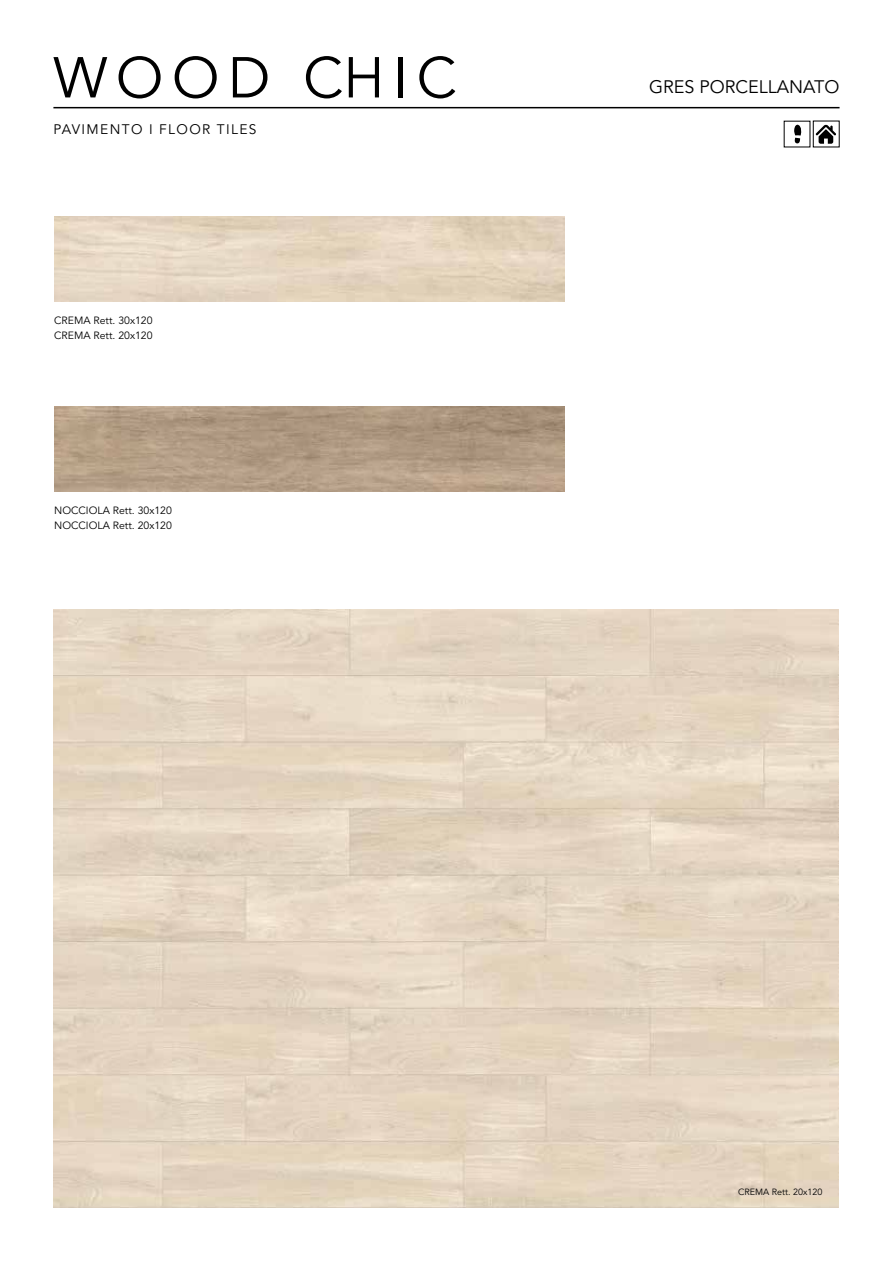
<style>
.page{position:relative;width:893px;height:1263px;background:#fff}
.page>*{position:absolute;margin:0;border:0;box-sizing:border-box;transform-origin:0 0}
.t1{font:57px "Avenir LT Std";letter-spacing:.15em;color:#000}
.t2{font:18px "Avenir LT Std";color:#000}
.t3{font:13.8px "Avenir LT Std";letter-spacing:.1em;color:#000}
.t4{font:10.5px/15px "Avenir LT Std";color:#000}
.t5{font:9px "Avenir LT Std";color:#000}
</style>
<div class="page">
<img style="left:54px;top:407px;width:510px;height:85px">
<hr style="left:53px;top:107px;width:786px;height:1px;background:#000">
<svg style="left:794px;top:125px;width:8px;height:19px"></svg>
<svg style="left:816px;top:125px;width:20px;height:19px"></svg>
<p class="t1" style="left:53px;top:45px;width:405px">WOOD CHIC</p>
<p class="t3" style="left:53px;top:121px;width:205px">PAVIMENTO I FLOOR TILES</p>
<p class="t4" style="left:54px;top:313px;width:100px">CREMA Rett. 30x120<br>CREMA Rett. 20x120</p>
<p class="t4" style="left:54px;top:503px;width:119px">NOCCIOLA Rett. 30x120<br>NOCCIOLA Rett. 20x120</p>
<p class="t2" style="left:649px;top:76px;width:192px">GRES PORCELLANATO</p>
<p class="t5" style="left:738px;top:1187px;width:86px">CREMA Rett. 20x120</p>
</div>
